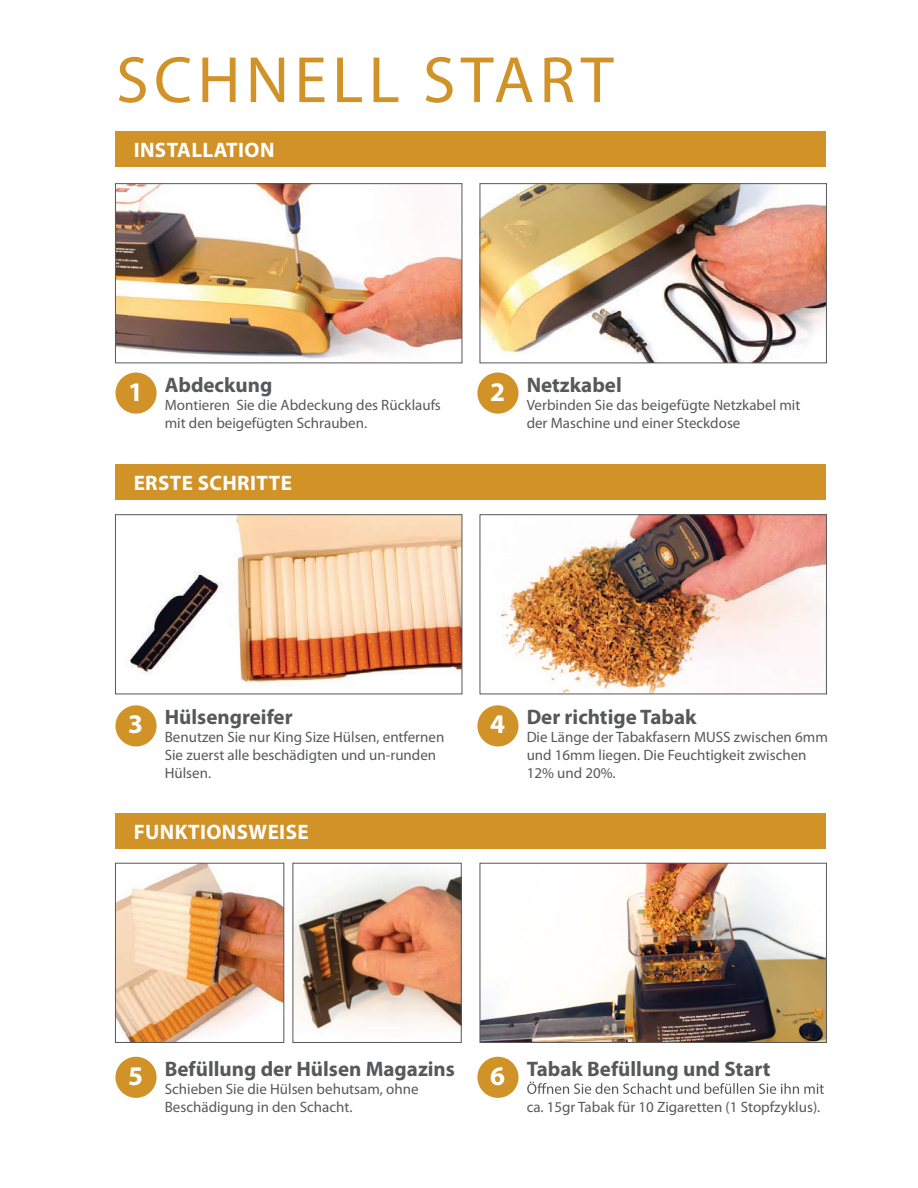
<style>
.page{position:relative;width:918px;height:1188px;background:#fff}
.page>*{position:absolute;margin:0;border:0;box-sizing:border-box;transform-origin:0 0}
.t1{font:66px "Myriad Pro";letter-spacing:.08em;color:#d19328}
.t2{font:700 27px "Myriad Pro";color:#fff}
.t3{font:700 21px "Myriad Pro";color:#57585a}
.t4{font:700 21px "Myriad Pro";letter-spacing:.02em;color:#fff}
.t5{font:15px/18px "Myriad Pro";color:#57585a}
</style>
<div class="page">
<div style="left:115px;top:464px;width:711px;height:36px;background:#d19328"></div>
<div style="left:115px;top:813px;width:711px;height:36px;background:#d19328"></div>
<div style="left:115px;top:705px;width:42px;height:41px;background:#d19328;border-radius:50%"></div>
<div style="left:115px;top:373px;width:42px;height:41px;background:#d19328;border-radius:50%"></div>
<div style="left:115px;top:1057px;width:42px;height:41px;background:#d19328;border-radius:50%"></div>
<div style="left:477px;top:705px;width:42px;height:41px;background:#d19328;border-radius:50%"></div>
<div style="left:477px;top:373px;width:42px;height:41px;background:#d19328;border-radius:50%"></div>
<svg style="left:527px;top:1082px;width:297px;height:12px"></svg>
<div style="left:477px;top:1057px;width:42px;height:41px;background:#d19328;border-radius:50%"></div>
<div style="left:115px;top:131px;width:711px;height:36px;background:#d19328"></div>
<img style="left:129px;top:516px;width:331px;height:168px">
<div style="left:115px;top:514px;width:347px;height:180px;border:1px solid #57585a"></div>
<img style="left:117px;top:185px;width:343px;height:175px">
<div style="left:115px;top:183px;width:347px;height:180px;border:1px solid #57585a"></div>
<img style="left:117px;top:865px;width:165px;height:176px">
<div style="left:115px;top:863px;width:169px;height:180px;border:1px solid #57585a"></div>
<img style="left:295px;top:872px;width:165px;height:157px">
<div style="left:293px;top:863px;width:169px;height:180px;border:1px solid #57585a"></div>
<img style="left:501px;top:516px;width:324px;height:176px">
<div style="left:480px;top:514px;width:347px;height:180px;border:1px solid #57585a"></div>
<img style="left:482px;top:185px;width:343px;height:176px">
<div style="left:480px;top:183px;width:347px;height:180px;border:1px solid #57585a"></div>
<img style="left:482px;top:865px;width:343px;height:176px">
<div style="left:480px;top:863px;width:347px;height:180px;border:1px solid #57585a"></div>
<h1 class="t1" style="left:116px;top:39px;width:499px">SCHNELL START</h1>
<h3 class="t4" style="left:134px;top:136px;width:142px">INSTALLATION</h3>
<h2 class="t2" style="left:128px;top:374px;width:16px">1</h2>
<h3 class="t3" style="left:165px;top:371px;width:109px">Abdeckung</h3>
<p class="t5" style="left:165px;top:395px;width:278px">Montieren Sie die Abdeckung des Rücklaufs mit den beigefügten Schrauben.</p>
<h3 class="t4" style="left:134px;top:470px;width:160px">ERSTE SCHRITTE</h3>
<h2 class="t2" style="left:490px;top:374px;width:16px">2</h2>
<h3 class="t3" style="left:527px;top:371px;width:97px">Netzkabel</h3>
<p class="t5" style="left:527px;top:395px;width:275px">Verbinden Sie das beigefügte Netzkabel mit der Maschine und einer Steckdose</p>
<h2 class="t2" style="left:128px;top:707px;width:16px">3</h2>
<h3 class="t3" style="left:165px;top:704px;width:129px">Hülsengreifer</h3>
<p class="t5" style="left:165px;top:728px;width:281px">Benutzen Sie nur King Size Hülsen, entfernen<br>Sie zuerst alle beschädigten und un-runden<br>Hülsen.</p>
<h3 class="t4" style="left:134px;top:818px;width:177px">FUNKTIONSWEISE</h3>
<h2 class="t2" style="left:490px;top:707px;width:16px">4</h2>
<h3 class="t3" style="left:527px;top:704px;width:171px">Der richtige Tabak</h3>
<p class="t5" style="left:527px;top:728px;width:303px">Die Länge der Tabakfasern MUSS zwischen 6mm und 16mm liegen. Die Feuchtigkeit zwischen<br>12% und 20%.</p>
<h2 class="t2" style="left:128px;top:1058px;width:16px">5</h2>
<h3 class="t3" style="left:165px;top:1055px;width:292px">Befüllung der Hülsen Magazins</h3>
<p class="t5" style="left:165px;top:1080px;width:255px">Schieben Sie die Hülsen behutsam, ohne<br>Beschädigung in den Schacht.</p>
<h2 class="t2" style="left:490px;top:1058px;width:16px">6</h2>
<h3 class="t3" style="left:527px;top:1055px;width:245px">Tabak Befüllung und Start</h3>
<p class="t5" style="left:527px;top:1098px;width:295px">ca. 15gr Tabak für 10 Zigaretten (1 Stopfzyklus).</p>
</div>
